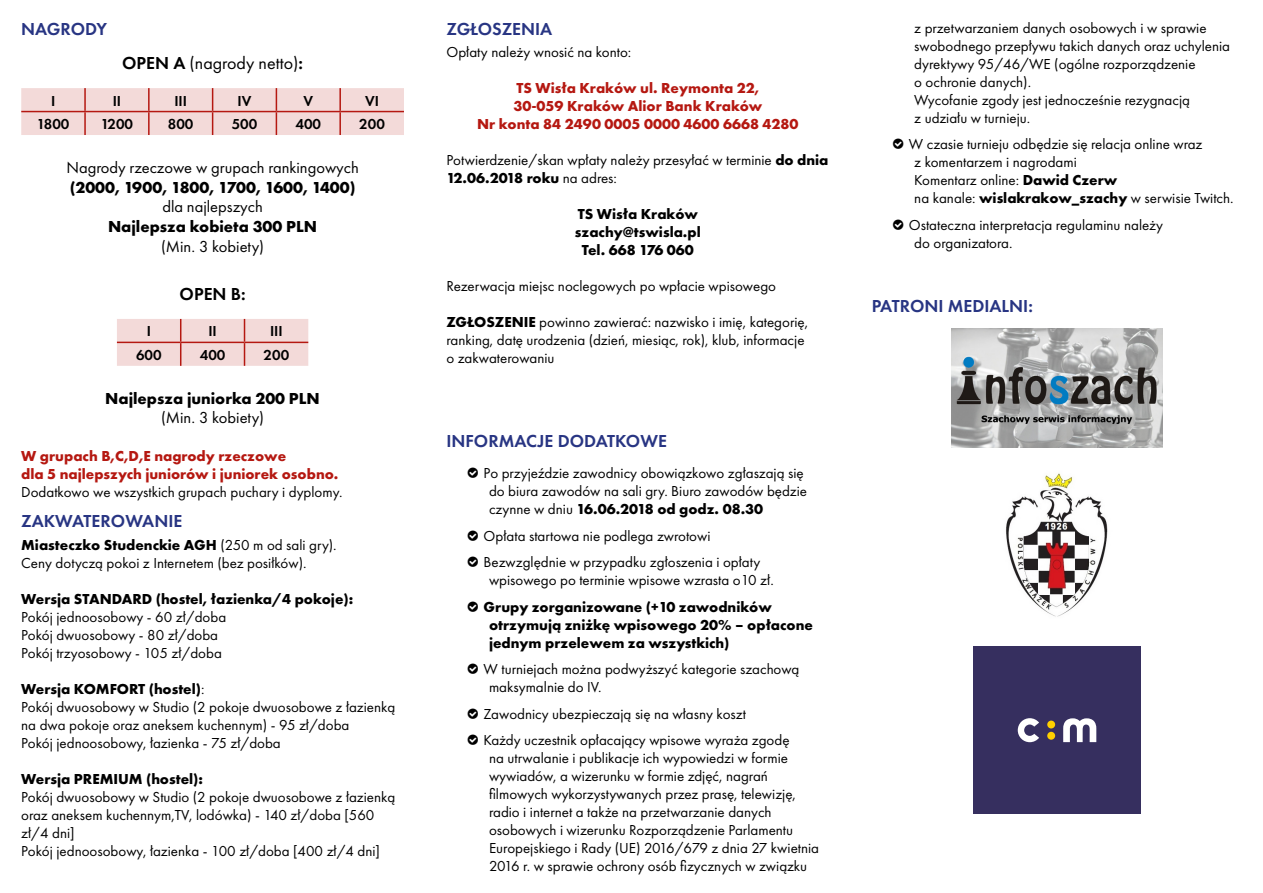
<style>
.page{position:relative;width:1263px;height:893px;background:#fff}
.page>*{position:absolute;margin:0;border:0;box-sizing:border-box;transform-origin:0 0}
.t1{font:600 18px "Futura PT";color:#283583}
.t2{font:18px "Futura PT";color:#000}
.t3{font:600 18px "Futura PT";color:#000}
.t4{font:16.5px "Futura PT";color:#000}
.t5{font:700 16.5px "Futura PT";color:#000}
.t6{font:15px/18px "Futura PT";color:#000}
.t7{font:700 15px/18px "Futura PT";color:#000;text-align:center}
.t8{font:700 15px/18px "Futura PT";color:#b51811}
.t9{font:600 15px "Futura PT";color:#000}
.s1{font-weight:600}
.s2{font-weight:700}
</style>
<div class="page">
<svg style="left:21px;top:88px;width:383px;height:47px;background:#f0d1d0"></svg>
<hr style="left:340px;top:111px;width:64px;height:1px;background:#b51811">
<hr style="left:339px;top:112px;width:2px;height:23px;background:#b51811">
<svg style="left:117px;top:319px;width:191px;height:47px;background:#f0d1cf"></svg>
<img style="left:951px;top:329px;width:211px;height:118px">
<img style="left:1006px;top:473px;width:102px;height:144px">
<div style="left:973px;top:646px;width:167px;height:168px;background:#362f5f"></div>
<div style="left:1047px;top:721px;width:8px;height:7px;background:#fed000;border-radius:50%"></div>
<div style="left:1047px;top:732px;width:8px;height:8px;background:#fed000;border-radius:50%"></div>
<svg style="left:1063px;top:718px;width:33px;height:24px"></svg>
<svg style="left:1018px;top:718px;width:21px;height:24px"></svg>
<p class="t1" style="left:21px;top:18px;width:87px">NAGRODY</p>
<p class="t2" style="left:122px;top:53px;width:182px"><span class="s1">OPEN A</span> (nagrody netto)<span class="s1">:</span></p>
<p class="t9" style="left:51px;top:91px;width:6px">I</p>
<p class="t9" style="left:113px;top:91px;width:10px">II</p>
<p class="t9" style="left:174px;top:91px;width:14px">III</p>
<p class="t9" style="left:238px;top:91px;width:15px">IV</p>
<p class="t9" style="left:303px;top:91px;width:11px">V</p>
<p class="t9" style="left:365px;top:91px;width:15px">VI</p>
<p class="t9" style="left:37px;top:115px;width:34px">1800</p>
<p class="t9" style="left:101px;top:115px;width:34px">1200</p>
<p class="t9" style="left:168px;top:115px;width:27px">800</p>
<p class="t9" style="left:232px;top:115px;width:27px">500</p>
<p class="t9" style="left:295px;top:115px;width:27px">400</p>
<p class="t9" style="left:359px;top:115px;width:27px">200</p>
<p class="t4" style="left:66px;top:158px;width:294px">Nagrody rzeczowe w grupach rankingowych</p>
<p class="t5" style="left:70px;top:176px;width:287px">(2000, 1900, 1800, 1700, 1600, 1400)</p>
<p class="t4" style="left:162px;top:197px;width:102px">dla najlepszych</p>
<p class="t5" style="left:108px;top:216px;width:211px">Najlepsza kobieta 300 PLN</p>
<p class="t4" style="left:161px;top:237px;width:104px">(Min. 3 kobiety)</p>
<p class="t3" style="left:180px;top:283px;width:67px">OPEN B:</p>
<p class="t9" style="left:147px;top:322px;width:6px">I</p>
<p class="t9" style="left:208px;top:322px;width:10px">II</p>
<p class="t9" style="left:270px;top:322px;width:14px">III</p>
<p class="t9" style="left:136px;top:345px;width:27px">600</p>
<p class="t9" style="left:200px;top:345px;width:27px">400</p>
<p class="t9" style="left:264px;top:345px;width:27px">200</p>
<p class="t5" style="left:105px;top:387px;width:216px">Najlepsza juniorka 200 PLN</p>
<p class="t4" style="left:161px;top:408px;width:104px">(Min. 3 kobiety)</p>
<p class="t8" style="left:21px;top:447px;width:319px">W grupach B,C,D,E nagrody rzeczowe<br>dla 5 najlepszych juniorów i juniorek osobno.</p>
<p class="t6" style="left:21px;top:483px;width:323px">Dodatkowo we wszystkich grupach puchary i dyplomy.</p>
<p class="t1" style="left:21px;top:510px;width:163px">ZAKWATEROWANIE</p>
<p class="t6" style="left:21px;top:536px;width:317px"><span class="s2">Miasteczko Studenckie AGH</span> (250 m od sali gry).<br>Ceny dotyczą pokoi z Internetem (bez posiłków).</p>
<p class="t7" style="left:21px;top:589px;width:334px">Wersja STANDARD (hostel, łazienka/4 pokoje):</p>
<p class="t6" style="left:21px;top:608px;width:206px">Pokój jednoosobowy - 60 zł/doba<br>Pokój dwuosobowy - 80 zł/doba<br>Pokój trzyosobowy - 105 zł/doba</p>
<p class="t6" style="left:21px;top:680px;width:376px"><span class="s2">Wersja KOMFORT (hostel)</span>:<br>Pokój dwuosobowy w Studio (2 pokoje dwuosobowe z łazienką na dwa pokoje oraz aneksem kuchennym) - 95 zł/doba<br>Pokój jednoosobowy, łazienka - 75 zł/doba</p>
<p class="t7" style="left:21px;top:769px;width:183px">Wersja PREMIUM (hostel):</p>
<p class="t6" style="left:21px;top:788px;width:376px">Pokój dwuosobowy w Studio (2 pokoje dwuosobowe z łazienką oraz aneksem kuchennym,TV, lodówka) - 140 zł/doba [560 zł/4 dni]<br>Pokój jednoosobowy, łazienka - 100 zł/doba [400 zł/4 dni]</p>
<p class="t1" style="left:446px;top:18px;width:107px">ZGŁOSZENIA</p>
<p class="t6" style="left:446px;top:43px;width:186px">Opłaty należy wnosić na konto:</p>
<p class="t8" style="left:477px;top:79px;width:323px;text-align:center">TS Wisła Kraków ul. Reymonta 22,<br>30-059 Kraków Alior Bank Kraków<br>Nr konta 84 2490 0005 0000 4600 6668 4280</p>
<p class="t6" style="left:446px;top:151px;width:383px">Potwierdzenie/skan wpłaty należy przesyłać w terminie <span class="s2">do dnia<br>12.06.2018 roku</span> na adres:</p>
<p class="t7" style="left:575px;top:205px;width:127px">TS Wisła Kraków szachy@tswisla.pl<br>Tel. 668 176 060</p>
<p class="t6" style="left:446px;top:277px;width:331px">Rezerwacja miejsc noclegowych po wpłacie wpisowego</p>
<p class="t6" style="left:446px;top:313px;width:363px"><span class="s2">ZGŁOSZENIE</span> powinno zawierać: nazwisko i imię, kategorię, ranking, datę urodzenia (dzień, miesiąc, rok), klub, informacje o zakwaterowaniu</p>
<p class="t1" style="left:446px;top:430px;width:222px">INFORMACJE DODATKOWE</p>
<p class="t6" style="left:489px;top:464px;width:320px;text-indent:-21px">□ Po przyjeździe zawodnicy obowiązkowo zgłaszają się do biura zawodów na sali gry. Biuro zawodów będzie czynne w dniu <span class="s2">16.06.2018 od godz. 08.30</span></p>
<p class="t6" style="left:468px;top:527px;width:244px">□ Opłata startowa nie podlega zwrotowi</p>
<p class="t6" style="left:489px;top:553px;width:286px;text-indent:-21px">□ Bezwzględnie w przypadku zgłoszenia i opłaty wpisowego po terminie wpisowe wzrasta o10 zł.</p>
<p class="t7" style="left:489px;top:597px;width:325px;text-align:left;text-indent:-21px">□ Grupy zorganizowane (+10 zawodników otrzymują zniżkę wpisowego 20% – opłacone jednym przelewem za wszystkich)</p>
<p class="t6" style="left:489px;top:660px;width:312px;text-indent:-21px">□ W turniejach można podwyższyć kategorie szachową maksymalnie do IV.</p>
<p class="t6" style="left:468px;top:705px;width:280px">□ Zawodnicy ubezpieczają się na własny koszt</p>
<p class="t6" style="left:489px;top:731px;width:332px;text-indent:-21px">□ Każdy uczestnik opłacający wpisowe wyraża zgodę<br>na utrwalanie i publikacje ich wypowiedzi w formie wywiadów, a wizerunku w formie zdjęć, nagrań filmowych wykorzystywanych przez prasę, telewizję, radio i internet a także na przetwarzanie danych osobowych i wizerunku Rozporządzenie Parlamentu Europejskiego i Rady (UE) 2016/679 z dnia 27 kwietnia 2016 r. w sprawie ochrony osób fizycznych w związku</p>
<p class="t6" style="left:914px;top:19px;width:317px">z przetwarzaniem danych osobowych i w sprawie swobodnego przepływu takich danych oraz uchylenia dyrektywy 95/46/WE (ogólne rozporządzenie<br>o ochronie danych).<br>Wycofanie zgody jest jednocześnie rezygnacją<br>z udziału w turnieju.</p>
<p class="t6" style="left:914px;top:135px;width:321px;text-indent:-21px">□ W czasie turnieju odbędzie się relacja online wraz<br>z komentarzem i nagrodami<br>Komentarz online: <span class="s2">Dawid Czerw<br></span>na kanale: <span class="s2">wislakrakow_szachy</span> w serwisie Twitch.</p>
<p class="t6" style="left:914px;top:216px;width:250px;text-indent:-21px">□ Ostateczna interpretacja regulaminu należy do organizatora.</p>
<p class="t1" style="left:872px;top:295px;width:163px">PATRONI MEDIALNI:</p>
</div>
